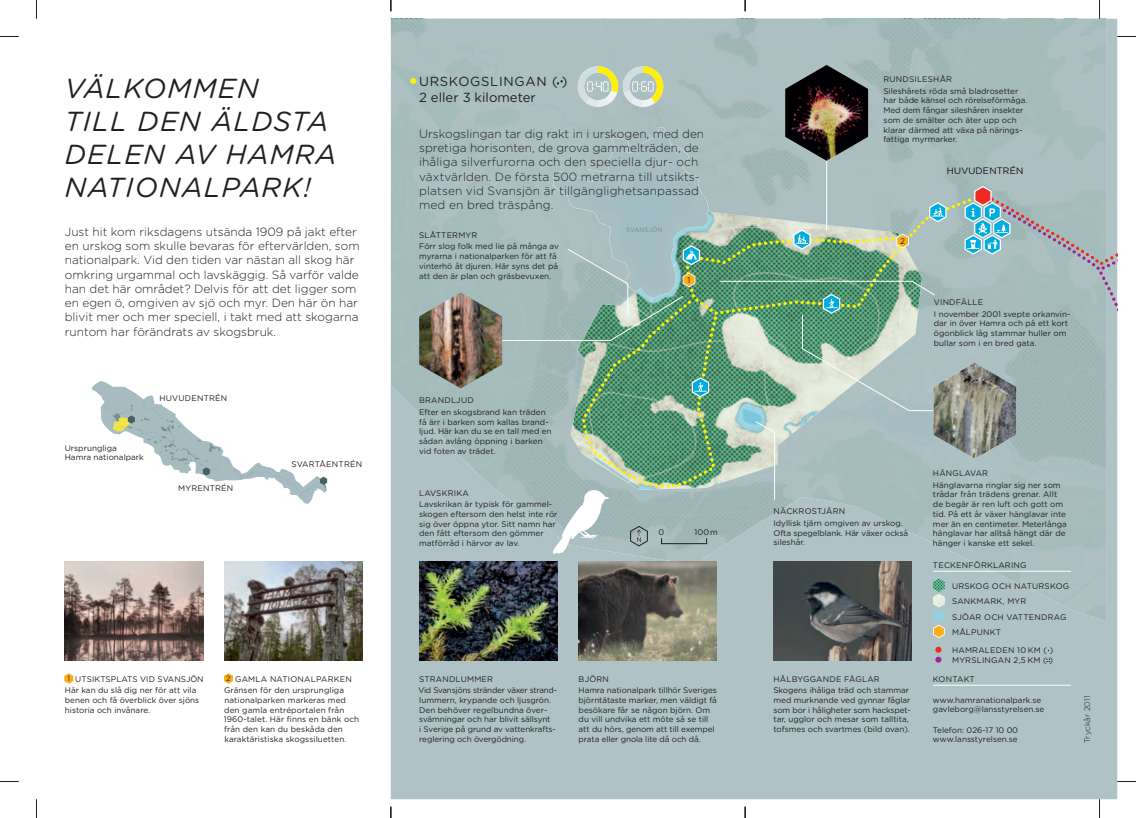
<style>
.page{position:relative;width:1136px;height:818px;background:#fff}
.page>*{position:absolute;margin:0;border:0;box-sizing:border-box;transform-origin:0 0}
.t1{font:italic 27.5px/33px "Gotham Rounded";letter-spacing:.045em;color:#231f20}
.t2{font:13.12px/15.8px "Gotham Rounded";letter-spacing:.005em;color:#231f20}
.t3{font:300 11.88px/14.2px "Gotham Rounded";color:#231f20}
.t4{font:300 9.12px "Gotham Rounded";letter-spacing:.025em;color:#231f20}
.t5{font:8.75px "Gotham Rounded";color:#749091}
.t6{font:8.12px/9.8px "Gotham Rounded";color:#231f20}
.t7{font:8.12px/15.4px "Gotham Rounded";letter-spacing:.025em;color:#231f20}
.t8{font:8.12px/11.5px "Gotham Rounded";letter-spacing:-.025em;color:#231f20}
.t9{font:300 8.12px "Gotham Rounded";color:#231f20}
.t10{font:8.12px "Gotham Rounded";letter-spacing:.02em;color:#231f20}
.t11{font:7.5px "Gotham Rounded";color:#231f20}
.t12{font:6.25px "Gotham Rounded";letter-spacing:.025em;color:#749091}
.s1{font-size:7.5px}
</style>
<div class="page">
<img style="left:65px;top:561px;width:138px;height:99px">
<img style="left:224px;top:561px;width:138px;height:99px">
<svg style="left:64px;top:673px;width:9px;height:10px"></svg>
<svg style="left:224px;top:673px;width:9px;height:10px"></svg>
<svg style="left:92px;top:381px;width:235px;height:122px"></svg>
<div style="left:391px;top:19px;width:726px;height:779px;background:#afc2c6"></div>
<div style="left:391px;top:19px;width:312px;height:301px;background:#abbfc1"></div>
<img style="left:703px;top:19px;width:403px;height:178px">
<div style="left:882px;top:500px;width:224px;height:79px;background:#abc0c2"></div>
<img style="left:391px;top:320px;width:186px;height:129px">
<img style="left:838px;top:500px;width:45px;height:19px">
<img style="left:794px;top:500px;width:44px;height:3px">
<img style="left:749px;top:500px;width:45px;height:30px">
<img style="left:435px;top:449px;width:285px;height:43px">
<img style="left:480px;top:492px;width:269px;height:43px">
<img style="left:555px;top:534px;width:186px;height:43px">
<div style="left:1006px;top:578px;width:100px;height:43px;background:#aec1c4"></div>
<img style="left:577px;top:197px;width:143px;height:292px">
<img style="left:553px;top:127px;width:156px;height:165px">
<svg style="left:630px;top:525px;width:18px;height:21px"></svg>
<svg style="left:550px;top:489px;width:59px;height:64px"></svg>
<hr style="left:826px;top:149px;width:1px;height:81px;background:#fff">
<svg style="left:501px;top:245px;width:199px;height:96px;background:#93b4ab"></svg>
<svg style="left:410px;top:78px;width:6px;height:6px"></svg>
<img style="left:623px;top:66px;width:1px;height:41px">
<svg style="left:624px;top:66px;width:39px;height:41px;background:#cbd4ad"></svg>
<img style="left:578px;top:66px;width:8px;height:41px">
<svg style="left:586px;top:66px;width:32px;height:41px"></svg>
<img style="left:419px;top:292px;width:83px;height:96px">
<img style="left:785px;top:65px;width:83px;height:96px">
<img style="left:419px;top:561px;width:138px;height:99px">
<img style="left:579px;top:561px;width:138px;height:99px">
<img style="left:773px;top:561px;width:139px;height:99px">
<hr style="left:933px;top:570px;width:137px;height:1px;background:#fff">
<hr style="left:933px;top:684px;width:137px;height:1px;background:#fff">
<svg style="left:935px;top:646px;width:6px;height:16px"></svg>
<svg style="left:933px;top:578px;width:12px;height:59px"></svg>
<svg style="left:1046px;top:658px;width:4px;height:3px"></svg>
<svg style="left:557px;top:80px;width:6px;height:5px"></svg>
<svg style="left:720px;top:186px;width:397px;height:314px;background:#9db8b0"></svg>
<svg style="left:692px;top:377px;width:17px;height:20px"></svg>
<svg style="left:0;top:36px;width:19px;height:1px"></svg>
<svg style="left:1117px;top:36px;width:19px;height:1px"></svg>
<svg style="left:36px;top:0;width:1px;height:19px"></svg>
<svg style="left:36px;top:799px;width:1px;height:18px"></svg>
<svg style="left:1099px;top:0;width:1px;height:19px"></svg>
<svg style="left:1099px;top:798px;width:1px;height:19px"></svg>
<svg style="left:390px;top:0;width:2px;height:11px"></svg>
<svg style="left:390px;top:806px;width:2px;height:11px"></svg>
<svg style="left:744px;top:0;width:2px;height:11px"></svg>
<svg style="left:744px;top:806px;width:2px;height:11px"></svg>
<h1 class="t1" style="left:65px;top:74px;width:273px">VÄLKOMMEN<br>TILL DEN ÄLDSTA<br>DELEN AV HAMRA<br>NATIONALPARK!</h1>
<p class="t3" style="left:65px;top:225px;width:296px">Just hit kom riksdagens utsända 1909 på jakt efter en urskog som skulle bevaras för eftervärlden, som nationalpark. Vid den tiden var nästan all skog här omkring urgammal och lavskäggig. Så varför valde han det här området? Delvis för att det ligger som en egen ö, omgiven av sjö och myr. Den här ön har blivit mer och mer speciell, i takt med att skogarna runtom har förändrats av skogsbruk.</p>
<p class="t5" style="left:130px;top:403px;width:5px">1</p>
<p class="t6" style="left:65px;top:443px;width:81px">Ursprungliga<br>Hamra nationalpark</p>
<p class="t7" style="left:160px;top:390px;width:69px">HUVUDENTRÉN</p>
<p class="t7" style="left:178px;top:481px;width:57px">MYRENTRÉN</p>
<p class="t7" style="left:292px;top:456px;width:72px">SVARTÅENTRÉN</p>
<p class="t6" style="left:65px;top:673px;width:140px;line-height:11.5px;text-indent:3px"><span class="s1">1</span> --UTSIKTSPLATS VID SVANSJÖN<br>Här kan du slå dig ner för att vila</p>
<p class="t6" style="left:65px;top:695px;width:136px">benen och få överblick över sjöns historia och invånare.</p>
<p class="t6" style="left:224px;top:673px;width:129px;line-height:11.5px;text-indent:11px">GAMLA NATIONALPARKEN<br>Gränsen för den ursprungliga</p>
<p class="t6" style="left:224px;top:695px;width:137px">nationalparken markeras med den gamla entréportalen från<br>1960-talet. Här finns en bänk och från den kan du beskåda den karaktäristiska skogssiluetten.</p>
<p class="t11" style="left:226px;top:674px;width:6px">2</p>
<h2 class="t2" style="left:419px;top:74px;width:150px">URSKOGSLINGAN ( )<br>2 eller 3 kilometer</h2>
<p class="t3" style="left:419px;top:127px;width:287px">Urskogslingan tar dig rakt in i urskogen, med den spretiga horisonten, de grova gammelträden, de ihåliga silverfurorna och den speciella djur- och växtvärlden. De första 500 metrarna till utsikts&shy;platsen vid Svansjön är tillgänglighetsanpassad med en bred träspång.</p>
<p class="t6" style="left:419px;top:229px;width:141px;line-height:11.5px">SLÅTTERMYR<br>Förr slog folk med lie på många av</p>
<p class="t6" style="left:419px;top:252px;width:140px">myrarna i nationalparken för att få vinterhö åt djuren. Här syns det på att den är plan och gräsbevuxen.</p>
<p class="t6" style="left:419px;top:395px;width:128px;line-height:11.5px">BRANDLJUD<br>Efter en skogsbrand kan träden</p>
<p class="t6" style="left:419px;top:417px;width:134px">få ärr i barken som kallas brand&shy;ljud. Här kan du se en tall med en sådan avlång öppning i barken vid foten av trädet.</p>
<p class="t6" style="left:419px;top:487px;width:135px;line-height:11.5px">LAVSKRIKA<br>Lavskrikan är typisk för gammel-</p>
<p class="t6" style="left:419px;top:509px;width:140px">skogen eftersom den helst inte rör sig över öppna ytor. Sitt namn har den fått eftersom den gömmer matförråd i härvor av lav.</p>
<p class="t12" style="left:626px;top:227px;width:38px">SVANSJÖN</p>
<p class="t6" style="left:688px;top:275px;width:4px">1</p>
<p class="t6" style="left:658px;top:528px;width:7px">0</p>
<p class="t6" style="left:695px;top:528px;width:25px">100-m</p>
<p class="t6" style="left:883px;top:74px;width:136px;line-height:11.5px">RUNDSILESHÅR<br>Sileshårets röda små bladrosetter</p>
<p class="t6" style="left:883px;top:96px;width:145px">har både känsel och rörelseförmåga.<br>Med dem fångar sileshåren insekter som de smälter och äter upp och klarar därmed att växa på närings&shy;fattiga myrmarker.</p>
<p class="t6" style="left:900px;top:236px;width:6px">2</p>
<p class="t4" style="left:947px;top:167px;width:78px">HUVUDENTRÉN</p>
<p class="t6" style="left:934px;top:297px;width:138px;line-height:11.5px">VINDFÄLLE<br>I november 2001 svepte orkanvin-</p>
<p class="t6" style="left:934px;top:319px;width:136px">dar in över Hamra och på ett kort ögonblick låg stammar huller om bullar som i en bred gata.</p>
<p class="t6" style="left:773px;top:506px;width:131px;line-height:11.5px">NÄCKROSTJÄRN<br>Idyllisk tjärn omgiven av urskog.</p>
<p class="t6" style="left:773px;top:528px;width:136px">Ofta spegelblank. Här växer också sileshår.</p>
<p class="t6" style="left:933px;top:467px;width:129px;line-height:11.5px">HÄNGLAVAR<br>Hänglavarna ringlar sig ner som</p>
<p class="t6" style="left:933px;top:489px;width:135px">trådar från trädens grenar. Allt de begär är ren luft och gott om tid. På ett år växer hänglavar inte mer än en centimeter. Meterlånga hänglavar har alltså hängt där de hänger i kanske ett sekel.</p>
<p class="t7" style="left:933px;top:557px;width:95px">TECKENFÖRKLARING</p>
<p class="t7" style="left:952px;top:578px;width:119px">URSKOG OCH NATURSKOG<br>SANKMARK, MYR<br>SJÖAR OCH VATTENDRAG<br>MÅLPUNKT</p>
<p class="t7" style="left:952px;top:645px;width:103px;line-height:9.8px">HAMRALEDEN 10-KM ( )<br>MYRSLINGAN 2,5-KM ( )</p>
<p class="t8" style="left:418px;top:673px;width:140px">STRANDLUMMER<br>Vid Svansjöns stränder växer strand-</p>
<p class="t6" style="left:419px;top:695px;width:138px">lummern, krypande och ljusgrön.<br>Den behöver regelbundna över&shy;svämningar och har blivit sällsynt<br>i Sverige på grund av vattenkrafts&shy;reglering och övergödning.</p>
<p class="t6" style="left:579px;top:673px;width:140px;line-height:11.5px">BJÖRN<br>Hamra nationalpark tillhör Sveriges</p>
<p class="t6" style="left:579px;top:695px;width:140px">björntätaste marker, men väldigt få besökare får se någon björn. Om du vill undvika ett möte så se till att du hörs, genom att till exempel prata eller gnola lite då och då.</p>
<p class="t9" style="left:1083px;top:742px;width:49px;rotate:-90deg">Tryckår 2011</p>
<p class="t6" style="left:773px;top:673px;width:137px;line-height:11.5px">HÅLBYGGANDE FÅGLAR<br>Skogens ihåliga träd och stammar</p>
<p class="t6" style="left:773px;top:695px;width:139px">med murknande ved gynnar fåglar som bor i håligheter som hackspet&shy;tar, ugglor och mesar som talltita, tofsmes och svartmes (bild ovan).</p>
<p class="t10" style="left:933px;top:674px;width:43px">KONTAKT</p>
<p class="t6" style="left:933px;top:695px;width:113px">www.hamranationalpark.se gavleborg@lansstyrelsen.se</p>
<p class="t6" style="left:933px;top:725px;width:87px">Telefon: 026-17 10 00 www.lansstyrelsen.se</p>
</div>
